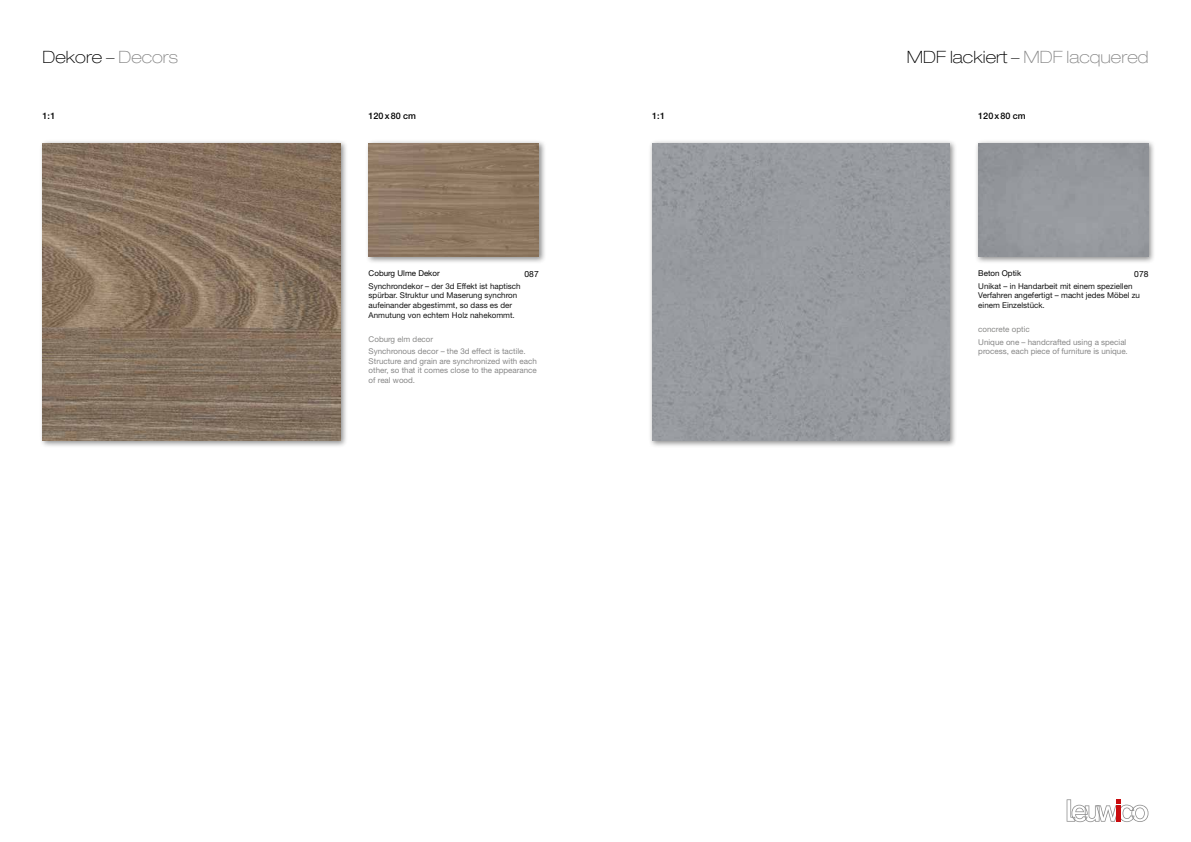
<style>
.page{position:relative;width:1191px;height:842px;background:#fff}
.page>*{position:absolute;margin:0;border:0;box-sizing:border-box;transform-origin:0 0}
.t1{font:100 expanded 17px "Helvetica Neue LT Std";color:#000}
.t2{font:500 9px "Helvetica Neue LT Std";color:#000}
.t3{font:8.5px "Helvetica Neue LT Std";color:#000}
.t4{font:8px/9.6px "Helvetica Neue LT Std";color:#131313}
.t5{font:8px/9.6px "Helvetica Neue LT Std";color:#878787}
.t6{font:8px "Helvetica Neue LT Std";color:#8a8a89}
.t7{font:8px "Helvetica Neue LT Std";color:#000}
.s1{color:#878787}
</style>
<div class="page">
<div style="left:974px;top:140px;width:181px;height:124px;background:#000;opacity:.45"></div>
<div style="left:978px;top:143px;width:170px;height:114px;background:#96999e"></div>
<div style="left:648px;top:140px;width:309px;height:308px;background:#000;opacity:.45"></div>
<div style="left:652px;top:143px;width:298px;height:298px;background:#989ba0"></div>
<div style="left:365px;top:140px;width:181px;height:124px;background:#000;opacity:.45"></div>
<img style="left:369px;top:143px;width:170px;height:114px">
<div style="left:39px;top:140px;width:308px;height:308px;background:#000;opacity:.45"></div>
<img style="left:43px;top:143px;width:297px;height:298px">
<svg style="left:1066px;top:799px;width:82px;height:23px"></svg>
<div style="left:1116px;top:805px;width:5px;height:17px;background:#c90c0f"></div>
<h1 class="t1" style="left:43px;top:47px;width:137px">Dekore – <span class="s1">Decors</span></h1>
<h1 class="t1" style="left:907px;top:47px;width:243px">MDF lackiert – <span class="s1">MDF lacquered</span></h1>
<p class="t2" style="left:43px;top:110px;width:14px">1:1</p>
<p class="t2" style="left:369px;top:110px;width:49px">120x80 cm</p>
<p class="t2" style="left:652px;top:110px;width:14px">1:1</p>
<p class="t2" style="left:978px;top:110px;width:49px">120x80 cm</p>
<p class="t7" style="left:369px;top:269px;width:73px">Coburg Ulme Dekor</p>
<p class="t3" style="left:524px;top:269px;width:16px">087</p>
<p class="t3" style="left:1134px;top:269px;width:16px">078</p>
<p class="t4" style="left:369px;top:281px;width:153px">Synchrondekor – der 3d Effekt ist haptisch spürbar. Struktur und Maserung synchron aufeinander abgestimmt, so dass es der Anmutung von echtem Holz nahekommt.</p>
<p class="t6" style="left:369px;top:334px;width:66px">Coburg elm decor</p>
<p class="t5" style="left:369px;top:346px;width:170px">Synchronous decor – the 3d effect is tactile.<br>Structure and grain are synchronized with each other, so that it comes close to the appearance of real wood.</p>
<p class="t7" style="left:978px;top:269px;width:44px">Beton Optik</p>
<p class="t4" style="left:978px;top:281px;width:163px">Unikat – in Handarbeit mit einem speziellen<br>Verfahren angefertigt – macht jedes Möbel zu einem Einzelstück.</p>
<p class="t6" style="left:978px;top:324px;width:53px">concrete optic</p>
<p class="t5" style="left:978px;top:337px;width:151px">Unique one – handcrafted using a special process, each piece of furniture is unique.</p>
</div>
